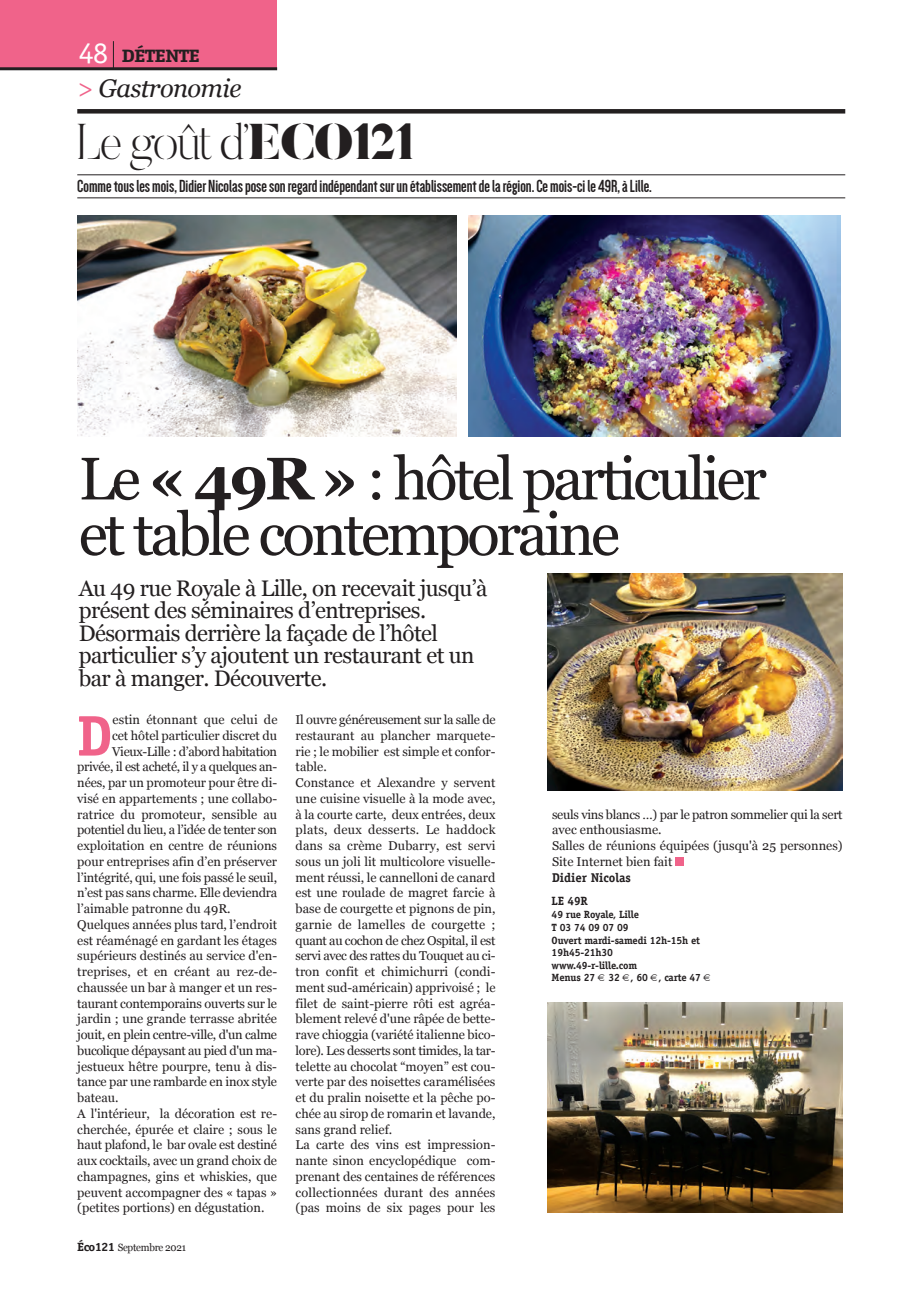
<style>
.page{position:relative;width:920px;height:1290px;background:#fff}
.page>*{position:absolute;margin:0;border:0;box-sizing:border-box;transform-origin:0 0}
.t1{font:60px/55.5px "Georgia";letter-spacing:-.055em;color:#231f20}
.t2{font:700 57.45px "Officina Serif";color:#f0638a}
.t3{font:200 49.95px "Butler Stencil";letter-spacing:-.05em;color:#231f20}
.t4{font:italic 25.5px "Georgia";letter-spacing:-.025em;color:#231f20}
.t5{font:22.5px/22.5px "Georgia";letter-spacing:-.025em;color:#231f20}
.t6{font:700 18px "Dense";color:#231f20}
.t7{font:700 18px "Officina Serif";letter-spacing:-.05em;color:#231f20;scale:1.2 1}
.t8{font:12.75px/15.8px "Georgia";color:#231f20}
.t9{font:12.75px "Georgia";letter-spacing:-.03em;color:#231f20}
.t10{font:12.75px "Georgia";letter-spacing:-.025em;color:#231f20}
.t11{font:12.75px "Georgia";letter-spacing:-.02em;color:#231f20}
.t12{font:700 12.75px "Officina Serif";color:#231f20}
.t13{font:700 12px "Officina Serif";color:#231f20}
.t14{font:700 10.5px/12.6px "Officina Serif";letter-spacing:-.015em;color:#231f20}
.t15{font:10.5px "Georgia";letter-spacing:-.025em;color:#231f20;scale:.95 1}
.s1{font-weight:400;font-size:30px;color:#fff}
.s2{color:#f0638a}
.s3{font-weight:900}
.s4{font-weight:700}
.s5{font-family:"Officina Serif";font-weight:700;font-size:12px}
</style>
<div class="page">
<img style="left:548px;top:1003px;width:295px;height:210px">
<div style="left:0;top:0;width:277px;height:69px;background:#f0638a"></div>
<svg style="left:113px;top:41px;width:1px;height:26px"></svg>
<hr style="left:0;top:67px;width:277px;height:3px;background:#231f20">
<img style="left:77px;top:216px;width:379px;height:221px">
<div style="left:77px;top:109px;width:768px;height:5px;background:#231f20"></div>
<hr style="left:77px;top:175px;width:768px;height:1px;background:#231f20">
<hr style="left:77px;top:198px;width:768px;height:1px;background:#231f20">
<div style="left:675px;top:857px;width:9px;height:9px;background:#f0638a"></div>
<img style="left:468px;top:216px;width:373px;height:221px">
<img style="left:548px;top:573px;width:295px;height:217px">
<h3 class="t7" style="left:79px;top:49px;width:103px"><span class="s1">48</span> DÉTENTE</h3>
<h3 class="t4" style="left:77px;top:73px;width:166px"><span class="s2">&gt;</span> Gastronomie</h3>
<h3 class="t3" style="left:76px;top:124px;width:341px">Le goût d’<span class="s3">ECO121</span></h3>
<h3 class="t6" style="left:77px;top:180px;width:576px">Comme tous les mois, Didier Nicolas pose son regard indépendant sur un établissement de la région. Ce mois-ci le 49R, à Lille.</h3>
<h1 class="t1" style="left:79px;top:451px;width:689px">Le <span class="s4">« 49R »</span> : hôtel particulier et table contemporaine</h1>
<h3 class="t5" style="left:79px;top:576px;width:410px">Au 49 rue Royale à Lille, on recevait jusqu’à présent des séminaires d’entreprises.<br>Désormais derrière la façade de l’hôtel particulier s’y ajoutent un restaurant et un bar à manger. Découverte.</h3>
<h2 class="t2" style="left:77px;top:714px;width:37px">D</h2>
<p class="t8" style="left:113px;top:712px;width:166px">estin étonnant que celui de</p>
<p class="t8" style="left:112px;top:727px;width:166px">cet hôtel particulier discret du</p>
<p class="t9" style="left:112px;top:744px;width:166px">Vieux-Lille : d’abord habitation</p>
<p class="t9" style="left:77px;top:760px;width:201px">privée, il est acheté, il y a quelques an-</p>
<p class="t8" style="left:77px;top:775px;width:201px">nées, par un promoteur pour être di-</p>
<p class="t8" style="left:77px;top:790px;width:201px">visé en appartements ; une collabo-</p>
<p class="t8" style="left:77px;top:806px;width:201px">ratrice du promoteur, sensible au</p>
<p class="t10" style="left:77px;top:823px;width:201px">potentiel du lieu, a l’idée de tenter son</p>
<p class="t8" style="left:77px;top:838px;width:201px">exploitation en centre de réunions</p>
<p class="t8" style="left:77px;top:853px;width:201px">pour entreprises afin d’en préserver</p>
<p class="t8" style="left:77px;top:869px;width:201px">l’intégrité, qui, une fois passé le seuil,</p>
<p class="t11" style="left:77px;top:886px;width:201px">n’est pas sans charme. Elle deviendra</p>
<p class="t8" style="left:77px;top:901px;width:155px">l’aimable patronne du 49R.</p>
<p class="t8" style="left:77px;top:916px;width:201px">Quelques années plus tard, l’endroit</p>
<p class="t8" style="left:77px;top:932px;width:201px">est réaménagé en gardant les étages</p>
<p class="t8" style="left:77px;top:948px;width:201px">supérieurs destinés au service d'en-</p>
<p class="t8" style="left:77px;top:964px;width:201px">treprises, et en créant au rez-de-</p>
<p class="t8" style="left:77px;top:979px;width:201px">chaussée un bar à manger et un res-</p>
<p class="t8" style="left:77px;top:995px;width:201px">taurant contemporains ouverts sur le</p>
<p class="t8" style="left:77px;top:1011px;width:201px">jardin ; une grande terrasse abritée</p>
<p class="t10" style="left:77px;top:1027px;width:201px">jouit, en plein centre-ville, d'un calme</p>
<p class="t9" style="left:77px;top:1043px;width:201px">bucolique dépaysant au pied d'un ma-</p>
<p class="t8" style="left:77px;top:1058px;width:201px">jestueux hêtre pourpre, tenu à dis-</p>
<p class="t8" style="left:77px;top:1074px;width:201px">tance par une rambarde en inox style</p>
<p class="t8" style="left:77px;top:1090px;width:43px">bateau.</p>
<p class="t8" style="left:77px;top:1105px;width:201px">A l'intérieur, la décoration est re-</p>
<p class="t8" style="left:77px;top:1121px;width:201px">cherchée, épurée et claire ; sous le</p>
<p class="t8" style="left:77px;top:1137px;width:201px">haut plafond, le bar ovale est destiné</p>
<p class="t8" style="left:77px;top:1153px;width:201px">aux cocktails, avec un grand choix de</p>
<p class="t8" style="left:77px;top:1168px;width:201px">champagnes, gins et whiskies, que</p>
<p class="t8" style="left:77px;top:1184px;width:201px">peuvent accompagner des « tapas »</p>
<p class="t8" style="left:77px;top:1200px;width:189px">(petites portions) en dégustation.</p>
<p class="t15" style="left:77px;top:1241px;width:116px"><span class="s5">Éco121</span> Septembre 2021</p>
<p class="t8" style="left:296px;top:712px;width:201px">Il ouvre généreusement sur la salle de restaurant au plancher marquete&shy;rie ; le mobilier est simple et confor&shy;table.<br>Constance et Alexandre y servent une cuisine visuelle à la mode avec, à la courte carte, deux entrées, deux plats, deux desserts. Le haddock dans sa crème Dubarry, est servi sous un joli lit multicolore visuelle&shy;ment réussi, le cannelloni de canard est une roulade de magret farcie à base de courgette et pignons de pin, garnie de lamelles de courgette ; quant au cochon de chez Ospital, il est servi avec des rattes du Touquet au ci&shy;tron confit et chimichurri (condi&shy;ment sud-américain) apprivoisé ; le filet de saint-pierre rôti est agréa&shy;blement relevé d'une râpée de bette&shy;rave chioggia (variété italienne bico&shy;lore). Les desserts sont timides, la tar&shy;telette au chocolat “moyen” est cou&shy;verte par des noisettes caramélisées et du pralin noisette et la pêche po&shy;chée au sirop de romarin et lavande, sans grand relief.<br>La carte des vins est impression&shy;nante sinon encyclopédique com&shy;prenant des centaines de références collectionnées durant des années (pas moins de six pages pour les</p>
<p class="t8" style="left:552px;top:806px;width:292px">seuls vins blancs …) par le patron sommelier qui la sert avec enthousiasme.<br>Salles de réunions équipées (jusqu'à 25 personnes)<br>Site Internet bien fait</p>
<p class="t12" style="left:552px;top:872px;width:80px">Didier Nicolas</p>
<p class="t13" style="left:552px;top:896px;width:38px">LE 49R</p>
<p class="t14" style="left:552px;top:909px;width:150px">49 rue Royale, Lille<br>T 03 74 09 07 09<br>Ouvert mardi-samedi 12h-15h et<br>19h45-21h30 www.49-r-lille.com<br>Menus 27</p>
<p class="t14" style="left:609px;top:972px;width:94px">32 , 60 , carte 47</p>
</div>
